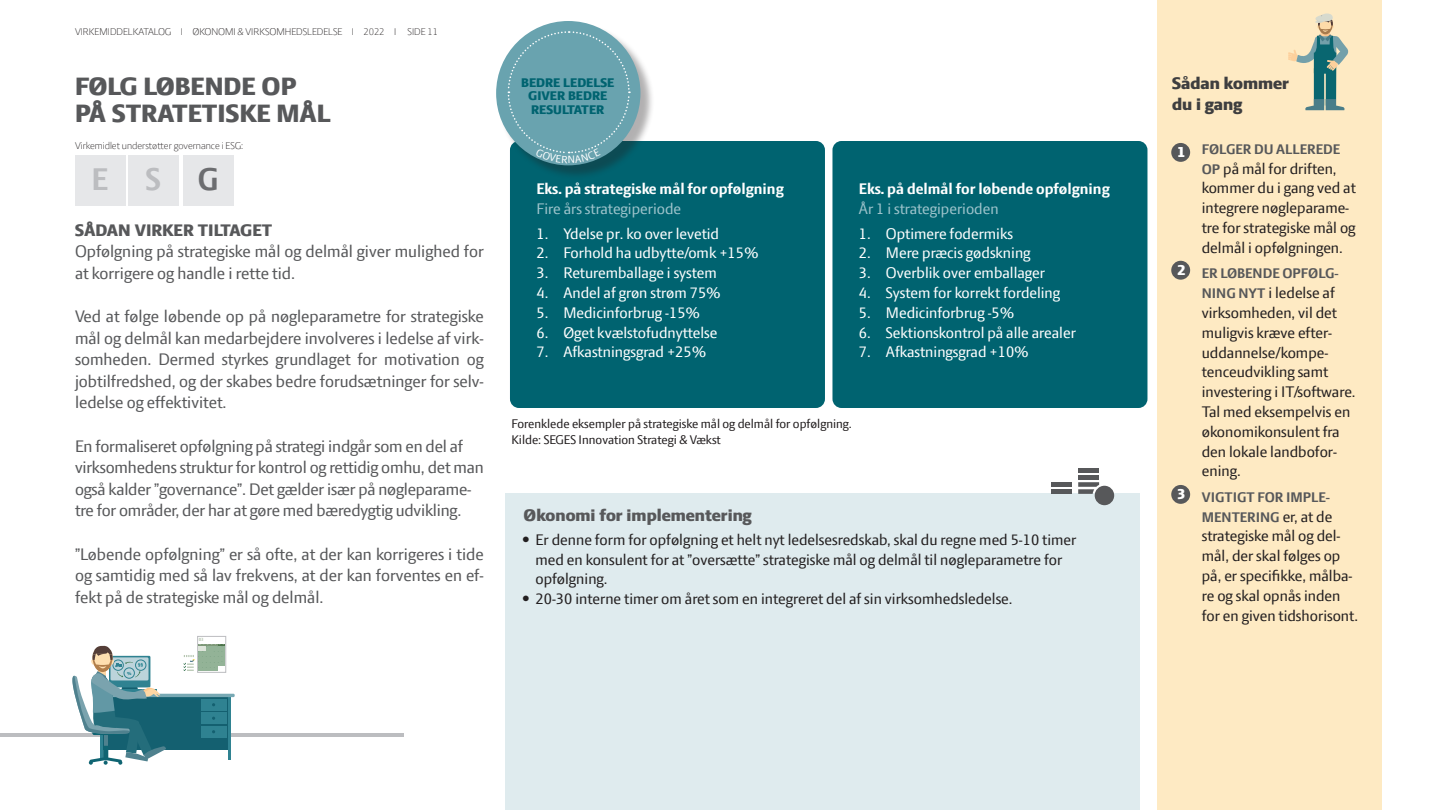
<style>
.page{position:relative;width:1440px;height:810px;background:#fff}
.page>*{position:absolute;margin:0;border:0;box-sizing:border-box;transform-origin:0 0}
.t1{font:700 33.75px "LF Press Sans";color:#bcbdc0}
.t2{font:700 33.75px "LF Press Sans";color:#6c6d70}
.t3{font:800 27px/27px "LF Press Sans";color:#57585a}
.t4{font:18px/21.6px "LF Press Sans";letter-spacing:-.01em;color:#57585a}
.t5{font:800 18px "LF Press Sans";color:#57585a}
.t6{font:800 18px/21.6px "LF Press Sans";color:#3e3e3f}
.t7{font:16.5px/19.8px "LF Press Sans";color:#231f20}
.t8{font:16.5px "LF Press Sans";color:#fff}
.t9{font:700 16.5px "LF Press Sans";color:#fff}
.t10{font:16.5px "LF Press Sans";color:#9dc3cb}
.t11{font:800 15.75px "LF Press Sans";color:#fff}
.t12{font:700 15px/19.8px "LF Press Sans";color:#57585a}
.t13{font:13.5px "LF Press Sans";color:#231f20}
.t14{font:800 13.5px/13.5px "LF Press Sans";color:#006370;text-align:center}
.t15{font:300 10.5px "LF Press Sans";color:#231f20}
.t16{font:700 4.95px "LF Press Sans";color:#b5c5b0}
.t17{font:800 4.8px "LF Press Sans";color:#21808d}
.s1{font-weight:700;font-size:15px;color:#57585a}
.s2{font-weight:400;font-size:16.5px;color:#231f20}
</style>
<div class="page">
<div style="left:506px;top:494px;width:634px;height:316px;background:#dfebee"></div>
<div style="left:1052px;top:489px;width:20px;height:5px;background:#57585a"></div>
<div style="left:1052px;top:482px;width:20px;height:5px;background:#57585a"></div>
<div style="left:1078px;top:475px;width:21px;height:5px;background:#57585a"></div>
<div style="left:1078px;top:468px;width:21px;height:5px;background:#57585a"></div>
<div style="left:1095px;top:486px;width:19px;height:19px;background:#57585a;border-radius:50%"></div>
<svg style="left:1078px;top:482px;width:21px;height:12px"></svg>
<div style="left:1158px;top:0;width:224px;height:810px;background:#feeac3"></div>
<div style="left:1171px;top:261px;width:19px;height:19px;background:#57585a;border-radius:50%"></div>
<div style="left:1171px;top:485px;width:19px;height:19px;background:#57585a;border-radius:50%"></div>
<svg style="left:1288px;top:14px;width:61px;height:96px"></svg>
<div style="left:1171px;top:143px;width:19px;height:19px;background:#57585a;border-radius:50%"></div>
<div style="left:510px;top:141px;width:315px;height:267px;background:#006370;border-radius:9px"></div>
<div style="left:832px;top:141px;width:315px;height:267px;background:#006370;border-radius:9px"></div>
<div style="left:498px;top:22px;width:157px;height:158px;background:#231f20;opacity:.35"></div>
<div style="left:496px;top:21px;width:145px;height:144px;background:#69a3af;border-radius:50%"></div>
<hr style="left:0;top:733px;width:403px;height:4px;background:#bcbdc0">
<hr style="left:228px;top:697px;width:3px;height:63px;background:#2f8291">
<hr style="left:96px;top:694px;width:139px;height:3px;background:#78a9b4">
<div style="left:201px;top:699px;width:25px;height:12px;background:#2f8291"></div>
<div style="left:201px;top:712px;width:25px;height:12px;background:#2f8291"></div>
<div style="left:201px;top:726px;width:25px;height:12px;background:#2f8291"></div>
<div style="left:197px;top:636px;width:29px;height:37px;border:1px solid #bcbdc0"></div>
<svg style="left:72px;top:645px;width:153px;height:120px"></svg>
<div style="left:75px;top:155px;width:50px;height:50px;background:#e6e7e9"></div>
<div style="left:129px;top:155px;width:50px;height:50px;background:#e6e7e9"></div>
<div style="left:183px;top:155px;width:50px;height:50px;background:#e6e7e9"></div>
<svg style="left:507px;top:30px;width:124px;height:133px"></svg>
<p class="t15" style="left:75px;top:25px;width:365px">VIRKEMIDDELKATALOG I ØKONOMI &amp; VIRKSOMHEDSLEDELSE I 2022 I SIDE 11</p>
<p class="t3" style="left:75px;top:73px;width:257px">FØLG LØBENDE OP<br>PÅ STRATETISKE MÅL</p>
<p class="t15" style="left:75px;top:140px;width:169px">Virkemidlet understøtter governance i ESG:</p>
<p class="t1" style="left:91px;top:160px;width:18px">E</p>
<p class="t1" style="left:146px;top:160px;width:17px">S</p>
<p class="t2" style="left:197px;top:160px;width:23px">G</p>
<p class="t5" style="left:75px;top:219px;width:199px">SÅDAN VIRKER TILTAGET</p>
<p class="t4" style="left:75px;top:240px;width:410px">Opfølgning på strategiske mål og delmål giver mulighed for at korrigere og handle i rette tid.</p>
<p class="t4" style="left:75px;top:305px;width:410px;text-align:justify">Ved at følge løbende op på nøgleparametre for strategiske mål og delmål kan medarbejdere involveres i ledelse af virk&shy;somheden. Dermed styrkes grundlaget for motivation og jobtilfredshed, og der skabes bedre forudsætninger for selv&shy;ledelse og effektivitet.</p>
<p class="t4" style="left:75px;top:435px;width:410px">En formaliseret opfølgning på strategi indgår som en del af virksomhedens struktur for kontrol og rettidig omhu, det man også kalder ”governance”. Det gælder især på nøgleparame&shy;tre for områder, der har at gøre med bæredygtig udvikling.</p>
<p class="t4" style="left:75px;top:543px;width:410px;text-align:justify">”Løbende opfølgning” er så ofte, at der kan korrigeres i tide og samtidig med så lav frekvens, at der kan forventes en ef&shy;fekt på de strategiske mål og delmål.</p>
<p class="t17" style="left:138px;top:662px;width:6px">§§</p>
<p class="t17" style="left:127px;top:670px;width:6px">%</p>
<p class="t16" style="left:199px;top:637px;width:6px">03</p>
<p class="t14" style="left:521px;top:76px;width:95px">BEDRE LEDELSE<br>GIVER BEDRE<br>RESULTATER</p>
<p class="t9" style="left:536px;top:180px;width:249px">Eks. på strategiske mål for opfølgning</p>
<p class="t10" style="left:536px;top:199px;width:146px">Fire års strategiperiode</p>
<p class="t8" style="left:536px;top:224px;width:184px">1. Ydelse pr. ko over levetid</p>
<p class="t8" style="left:536px;top:243px;width:224px">2. Forhold ha udbytte/omk +15%</p>
<p class="t8" style="left:536px;top:263px;width:182px">3. Returemballage i system</p>
<p class="t8" style="left:536px;top:283px;width:186px">4. Andel af grøn strøm 75%</p>
<p class="t8" style="left:536px;top:303px;width:165px">5. Medicinforbrug -15%</p>
<p class="t8" style="left:536px;top:323px;width:183px">6. Øget kvælstofudnyttelse</p>
<p class="t8" style="left:536px;top:342px;width:171px">7. Afkastningsgrad +25%</p>
<p class="t9" style="left:859px;top:180px;width:252px">Eks. på delmål for løbende opfølgning</p>
<p class="t10" style="left:859px;top:199px;width:141px">År 1 i strategiperioden</p>
<p class="t8" style="left:859px;top:224px;width:156px">1. Optimere fodermiks</p>
<p class="t8" style="left:859px;top:243px;width:173px">2. Mere præcis gødskning</p>
<p class="t8" style="left:859px;top:263px;width:188px">3. Overblik over emballager</p>
<p class="t8" style="left:859px;top:283px;width:203px">4. System for korrekt fordeling</p>
<p class="t8" style="left:859px;top:303px;width:157px">5. Medicinforbrug -5%</p>
<p class="t8" style="left:859px;top:323px;width:218px">6. Sektionskontrol på alle arealer</p>
<p class="t8" style="left:859px;top:342px;width:171px">7. Afkastningsgrad +10%</p>
<p class="t13" style="left:512px;top:416px;width:342px">Forenklede eksempler på strategiske mål og delmål for opfølgning.</p>
<p class="t13" style="left:512px;top:432px;width:211px">Kilde: SEGES Innovation Strategi &amp; Vækst</p>
<p class="t5" style="left:524px;top:504px;width:230px">Økonomi for implementering</p>
<p class="t7" style="left:536px;top:529px;width:542px;text-indent:-14px">• Er denne form for opfølgning et helt nyt ledelsesredskab, skal du regne med 5-10 timer med en konsulent for at ”oversætte” strategiske mål og delmål til nøgleparametre for opfølgning.</p>
<p class="t7" style="left:522px;top:589px;width:492px">• 20-30 interne timer om året som en integreret del af sin virksomhedsledelse.</p>
<p class="t6" style="left:1172px;top:72px;width:118px">Sådan kommer du i gang</p>
<p class="t11" style="left:1177px;top:143px;width:9px">1</p>
<p class="t12" style="left:1202px;top:139px;width:140px">FØLGER DU ALLEREDE</p>
<p class="t7" style="left:1202px;top:158px;width:155px"><span class="s1">OP</span> på mål for driften, kommer du i gang ved at integrere nøgleparame&shy;tre for strategiske mål og delmål i opfølgningen.</p>
<p class="t12" style="left:1202px;top:264px;width:138px">ER LØBENDE OPFØLG-</p>
<p class="t7" style="left:1202px;top:283px;width:155px"><span class="s1">NING NYT</span> i ledelse af virksomheden, vil det muligvis kræve efter&shy;uddannelse/kompe&shy;tenceudvikling samt investering i IT/software.<br>Tal med eksempelvis en økonomikonsulent fra den lokale landbofor&shy;ening.</p>
<p class="t12" style="left:1202px;top:487px;width:132px">VIGTIGT FOR IMPLE-<br>MENTERING <span class="s2">er, at de</span></p>
<p class="t7" style="left:1202px;top:526px;width:158px">strategiske mål og del&shy;mål, der skal følges op på, er specifikke, målba&shy;re og skal opnås inden for en given tidshorisont.</p>
<p class="t11" style="left:1177px;top:261px;width:9px">2</p>
<p class="t11" style="left:1177px;top:485px;width:9px">3</p>
</div>
